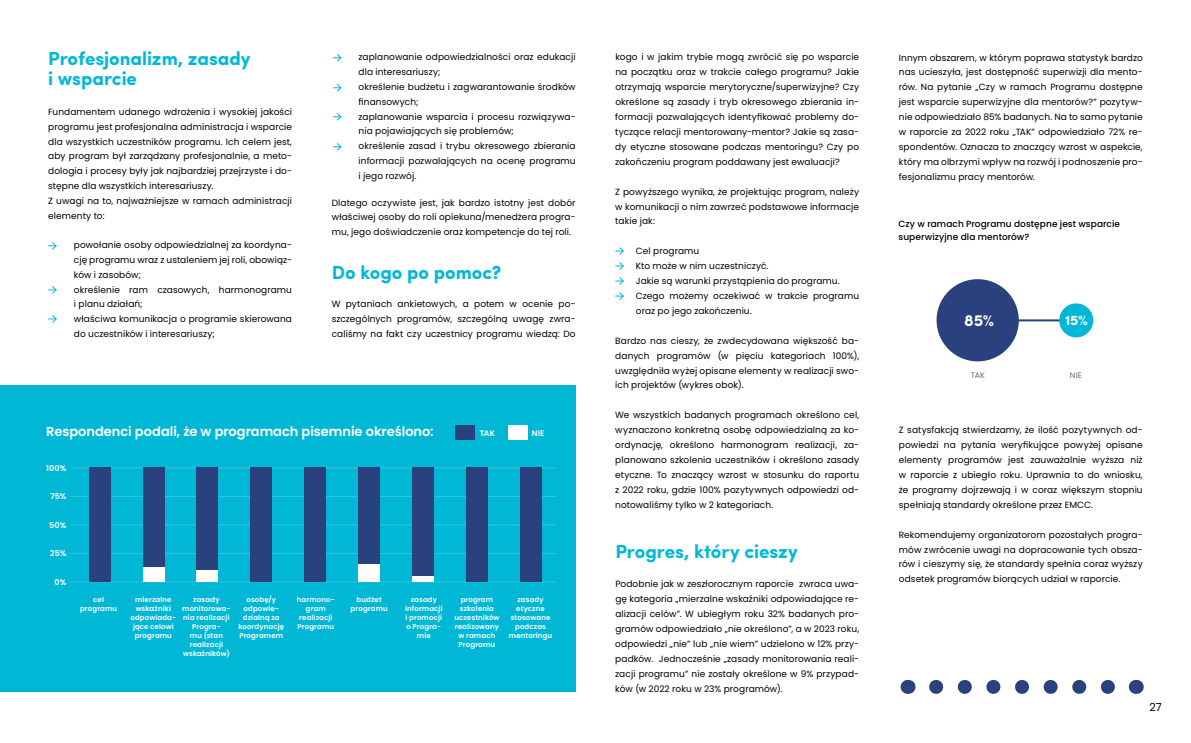
<style>
.page{position:relative;width:1191px;height:743px;background:#fff}
.page>*{position:absolute;margin:0;border:0;box-sizing:border-box;transform-origin:0 0}
.t1{font:700 19px/20px "Sofia Pro";letter-spacing:-.005em;color:#00b8d6}
.t2{font:700 16.2px "Sofia Pro";color:#fff}
.t3{font:700 14px "Sofia Pro";color:#fff}
.t4{font:600 13px "Poppins";letter-spacing:-.005em;color:#fff}
.t5{font:11px "Poppins";color:#000}
.t6{font:9px/14.9px "Poppins";letter-spacing:.01em;color:#000;text-align:justify}
.t7{font:500 9px/13px "Poppins";letter-spacing:.005em;color:#000}
.t8{font:600 8px "Poppins";letter-spacing:.01em;color:#fff}
.t9{font:8px "Poppins";letter-spacing:.015em;color:#6d6e71}
.t10{font:600 7px/9px "Poppins";letter-spacing:.015em;color:#fff;text-align:center}
</style>
<div class="page">
<div style="left:0;top:385px;width:575px;height:306px;background:#00b8d6"></div>
<hr style="left:71px;top:467px;width:485px;height:1px;background:#fff">
<hr style="left:71px;top:496px;width:485px;height:1px;background:#fff">
<hr style="left:71px;top:524px;width:485px;height:1px;background:#fff">
<hr style="left:71px;top:553px;width:485px;height:1px;background:#fff">
<hr style="left:71px;top:581px;width:485px;height:1px;background:#fff">
<div style="left:89px;top:467px;width:21px;height:114px;background:#29417c"></div>
<div style="left:143px;top:467px;width:21px;height:114px;background:#29417c"></div>
<div style="left:197px;top:467px;width:21px;height:114px;background:#29417c"></div>
<div style="left:304px;top:467px;width:22px;height:114px;background:#29417c"></div>
<div style="left:358px;top:467px;width:22px;height:114px;background:#29417c"></div>
<div style="left:412px;top:467px;width:21px;height:114px;background:#29417c"></div>
<div style="left:466px;top:467px;width:21px;height:114px;background:#29417c"></div>
<div style="left:520px;top:467px;width:21px;height:114px;background:#29417c"></div>
<div style="left:251px;top:467px;width:21px;height:114px;background:#29417c"></div>
<div style="left:143px;top:567px;width:21px;height:14px;background:#fff"></div>
<div style="left:197px;top:570px;width:21px;height:11px;background:#fff"></div>
<div style="left:358px;top:564px;width:22px;height:17px;background:#fff"></div>
<div style="left:412px;top:576px;width:21px;height:5px;background:#fff"></div>
<div style="left:456px;top:425px;width:19px;height:15px;background:#29417c"></div>
<div style="left:508px;top:425px;width:19px;height:15px;background:#fff"></div>
<hr style="left:1003px;top:319px;width:59px;height:2px;background:#29417c">
<div style="left:936px;top:279px;width:82px;height:82px;background:#29417c;border-radius:41px"></div>
<div style="left:1059px;top:303px;width:34px;height:34px;background:#00b8d6;border-radius:17px"></div>
<svg style="left:615px;top:247px;width:9px;height:8px"></svg>
<svg style="left:615px;top:262px;width:9px;height:8px"></svg>
<svg style="left:615px;top:277px;width:9px;height:8px"></svg>
<svg style="left:615px;top:292px;width:9px;height:8px"></svg>
<svg style="left:48px;top:242px;width:9px;height:8px"></svg>
<svg style="left:48px;top:286px;width:9px;height:8px"></svg>
<svg style="left:48px;top:315px;width:9px;height:8px"></svg>
<svg style="left:333px;top:54px;width:9px;height:8px"></svg>
<svg style="left:333px;top:84px;width:9px;height:8px"></svg>
<svg style="left:333px;top:113px;width:9px;height:8px"></svg>
<svg style="left:333px;top:143px;width:9px;height:8px"></svg>
<svg style="left:936px;top:680px;width:179px;height:14px"></svg>
<svg style="left:907px;top:680px;width:1px;height:14px"></svg>
<svg style="left:1135px;top:680px;width:1px;height:14px"></svg>
<h1 class="t1" style="left:48px;top:47px;width:204px">Profesjonalizm, zasady i wsparcie</h1>
<p class="t6" style="left:48px;top:104px;width:245px;text-align:left">Fundamentem udanego wdrożenia i wysokiej jakości programu jest profesjonalna administracja i wsparcie dla wszystkich uczestników programu. Ich celem jest, aby program był zarządzany profesjonalnie, a meto&shy;dologia i procesy były jak najbardziej przejrzyste i do&shy;stępne dla wszystkich interesariuszy.<br>Z uwagi na to, najważniejsze w ramach administracji elementy to:</p>
<p class="t6" style="left:74px;top:238px;width:220px;text-align:left">powołanie osoby odpowiedzialnej za koordyna&shy;cję programu wraz z ustaleniem jej roli, obowiąz&shy;ków i zasobów;<br>określenie ram czasowych, harmonogramu i planu działań;<br>właściwa komunikacja o programie skierowana do uczestników i interesariuszy;</p>
<p class="t6" style="left:358px;top:50px;width:218px;text-align:left">zaplanowanie odpowiedzialności oraz edukacji dla interesariuszy;<br>określenie budżetu i zagwarantowanie środków finansowych;<br>zaplanowanie wsparcia i procesu rozwiązywa&shy;nia pojawiających się problemów;<br>określenie zasad i trybu okresowego zbierania informacji pozwalających na ocenę programu i jego rozwój.</p>
<p class="t6" style="left:332px;top:195px;width:245px">Dlatego oczywiste jest, jak bardzo istotny jest dobór właściwej osoby do roli opiekuna/menedżera progra&shy;mu, jego doświadczenie oraz kompetencje do tej roli.</p>
<h1 class="t1" style="left:332px;top:261px;width:171px">Do kogo po pomoc?</h1>
<p class="t6" style="left:332px;top:297px;width:245px">W pytaniach ankietowych, a potem w ocenie po&shy;szczególnych programów, szczególną uwagę zwra&shy;caliśmy na fakt czy uczestnicy programu wiedzą: Do</p>
<h3 class="t4" style="left:46px;top:424px;width:389px">Respondenci podali, że w programach pisemnie określono:</h3>
<p class="t8" style="left:46px;top:463px;width:22px">100%</p>
<p class="t8" style="left:50px;top:492px;width:17px">75%</p>
<p class="t8" style="left:49px;top:520px;width:19px">50%</p>
<p class="t8" style="left:50px;top:548px;width:18px">25%</p>
<p class="t8" style="left:55px;top:577px;width:13px">0%</p>
<p class="t8" style="left:480px;top:428px;width:17px">TAK</p>
<p class="t8" style="left:532px;top:428px;width:14px">NIE</p>
<p class="t10" style="left:80px;top:595px;width:39px">cel programu</p>
<p class="t10" style="left:130px;top:595px;width:47px">mierzalne wskaźniki odpowiada&shy;jące celowi programu</p>
<p class="t10" style="left:182px;top:595px;width:50px">zasady monitorowa&shy;nia realizacji<br>Progra-<br>mu (stan realizacji wskaźników)</p>
<p class="t10" style="left:238px;top:595px;width:47px">osobę/y odpowie&shy;dzialną za koordynację<br>Programem</p>
<p class="t10" style="left:297px;top:595px;width:40px">harmono&shy;gram realizacji<br>Programu</p>
<p class="t10" style="left:350px;top:595px;width:39px">budżet programu</p>
<p class="t10" style="left:405px;top:595px;width:39px">zasady informacji i promocji o Progra&shy;mie</p>
<p class="t10" style="left:454px;top:595px;width:47px">program szkolenia uczestników realizowany w ramach<br>Programu</p>
<p class="t10" style="left:509px;top:595px;width:45px">zasady etyczne stosowane podczas mentoringu</p>
<p class="t6" style="left:615px;top:50px;width:245px">kogo i w jakim trybie mogą zwrócić się po wsparcie na początku oraz w trakcie całego programu? Jakie otrzymają wsparcie merytoryczne/superwizyjne? Czy określone są zasady i tryb okresowego zbierania in&shy;formacji pozwalających identyfikować problemy do&shy;tyczące relacji mentorowany-mentor? Jakie są zasa&shy;dy etyczne stosowane podczas mentoringu? Czy po zakończeniu program poddawany jest ewaluacji?</p>
<p class="t6" style="left:615px;top:184px;width:245px">Z powyższego wynika, że projektując program, należy w komunikacji o nim zawrzeć podstawowe informacje takie jak:</p>
<p class="t6" style="left:636px;top:244px;width:225px;text-align:left">Cel programu<br>Kto może w nim uczestniczyć.<br>Jakie są warunki przystąpienia do programu.<br>Czego możemy oczekiwać w trakcie programu oraz po jego zakończeniu.</p>
<p class="t6" style="left:615px;top:333px;width:245px">Bardzo nas cieszy, że zwdecydowana większość ba&shy;danych programów (w pięciu kategoriach 100%), uwzględniła wyżej opisane elementy w realizacji swo&shy;ich projektów (wykres obok).</p>
<p class="t6" style="left:615px;top:408px;width:245px">We wszystkich badanych programach określono cel, wyznaczono konkretną osobę odpowiedzialną za ko&shy;ordynację, określono harmonogram realizacji, za&shy;planowano szkolenia uczestników i określono zasady etyczne. To znaczący wzrost w stosunku do raportu z 2022 roku, gdzie 100% pozytywnych odpowiedzi od&shy;notowaliśmy tylko w 2 kategoriach.</p>
<h1 class="t1" style="left:615px;top:539px;width:184px">Progres, który cieszy</h1>
<p class="t6" style="left:615px;top:577px;width:245px">Podobnie jak w zeszłorocznym raporcie zwraca uwa&shy;gę kategoria „mierzalne wskaźniki odpowiadające re&shy;alizacji celów”. W ubiegłym roku 32% badanych pro&shy;gramów odpowiedziało „nie określono”, a w 2023 roku, odpowiedzi „nie” lub „nie wiem” udzielono w 12% przy&shy;padków. Jednocześnie „zasady monitorowania reali&shy;zacji programu” nie zostały określone w 9% przypad&shy;ków (w 2022 roku w 23% programów).</p>
<p class="t6" style="left:899px;top:50px;width:245px">Innym obszarem, w którym poprawa statystyk bardzo nas ucieszyła, jest dostępność superwizji dla mento&shy;rów. Na pytanie „Czy w ramach Programu dostępne jest wsparcie superwizyjne dla mentorów?” pozytyw&shy;nie odpowiedziało 85% badanych. Na to samo pytanie w raporcie za 2022 roku „TAK” odpowiedziało 72% re&shy;spondentów. Oznacza to znaczący wzrost w aspekcie, który ma olbrzymi wpływ na rozwój i podnoszenie pro&shy;fesjonalizmu pracy mentorów.</p>
<p class="t7" style="left:898px;top:217px;width:223px">Czy w ramach Programu dostępne jest wsparcie superwizyjne dla mentorów?</p>
<h2 class="t2" style="left:964px;top:308px;width:31px">85%</h2>
<h3 class="t3" style="left:1065px;top:309px;width:24px">15%</h3>
<p class="t9" style="left:971px;top:370px;width:16px">TAK</p>
<p class="t9" style="left:1069px;top:370px;width:14px">NIE</p>
<p class="t6" style="left:899px;top:422px;width:245px">Z satysfakcją stwierdzamy, że ilość pozytywnych od&shy;powiedzi na pytania weryfikujące powyżej opisane elementy programów jest zauważalnie wyższa niż w raporcie z ubiegło roku. Uprawnia to do wniosku, że programy dojrzewają i w coraz większym stopniu spełniają standardy określone przez EMCC.</p>
<p class="t6" style="left:899px;top:527px;width:245px">Rekomendujemy organizatorom pozostałych progra&shy;mów zwrócenie uwagi na dopracowanie tych obsza&shy;rów i cieszymy się, że standardy spełnia coraz wyższy odsetek programów biorących udział w raporcie.</p>
<p class="t5" style="left:1149px;top:701px;width:14px">27</p>
</div>
